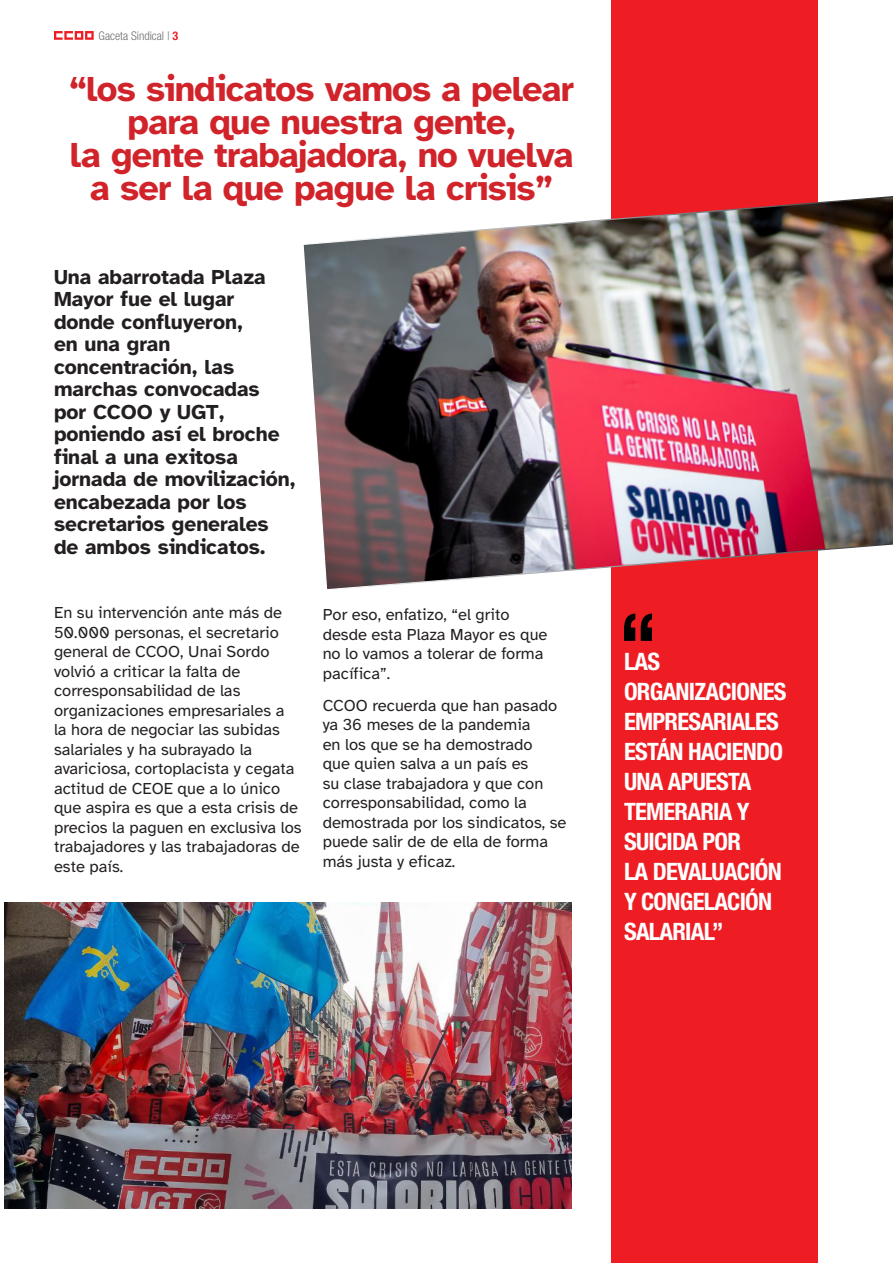
<style>
.page{position:relative;width:893px;height:1263px;background:#fff}
.page>*{position:absolute;margin:0;border:0;box-sizing:border-box;transform-origin:0 0}
.t1{font:700 36px "Atkinson Hyperlegible";letter-spacing:-.02em;color:#d1232a}
.t2{font:700 condensed 24px/30px "Helvetica Neue LT Std";letter-spacing:-.03em;color:#fff}
.t3{font:700 21px/22.5px "Atkinson Hyperlegible";color:#231f20}
.t4{font:16.5px/19.5px "Atkinson Hyperlegible";color:#231f20}
.t5{font:300 condensed 12px "Helvetica Neue LT Std";color:#6c6d70}
.s1{font-weight:700;color:#ee1d23}
</style>
<div class="page">
<svg style="left:54px;top:31px;width:40px;height:9px"></svg>
<img style="left:4px;top:902px;width:567px;height:307px">
<div style="left:611px;top:0;width:206px;height:1263px;background:#ee1d23"></div>
<svg style="left:624px;top:613px;width:28px;height:28px"></svg>
<img style="left:303px;top:194px;width:590px;height:397px">
<p class="t5" style="left:99px;top:28px;width:81px">Gaceta Sindical | <span class="s1">3</span></p>
<p class="t1" style="left:69px;top:68px;width:507px">“los sindicatos vamos a pelear</p>
<p class="t1" style="left:128px;top:101px;width:390px">para que nuestra gente,</p>
<p class="t1" style="left:70px;top:134px;width:505px">la gente trabajadora, no vuelva</p>
<p class="t1" style="left:90px;top:167px;width:464px">a ser la que pague la crisis”</p>
<p class="t3" style="left:54px;top:265px;width:213px">Una abarrotada Plaza<br>Mayor fue el lugar</p>
<p class="t3" style="left:54px;top:310px;width:190px">donde confluyeron,</p>
<p class="t3" style="left:54px;top:333px;width:243px">en una gran concentración, las marchas convocadas por CCOO y UGT, poniendo así el broche final a una exitosa jornada de movilización, encabezada por los secretarios generales</p>
<p class="t3" style="left:54px;top:535px;width:213px">de ambos sindicatos.</p>
<p class="t4" style="left:54px;top:603px;width:249px">En su intervención ante más de<br>50.000 personas, el secretario general de CCOO, Unai Sordo volvió a criticar la falta de corresponsabilidad de las organizaciones empresariales a<br>la hora de negociar las subidas salariales y ha subrayado la avariciosa, cortoplacista y cegata actitud de CEOE que a lo único que aspira es que a esta crisis de precios la paguen en exclusiva los trabajadores y las trabajadoras de este país.</p>
<p class="t4" style="left:323px;top:605px;width:226px">Por eso, enfatizo, “el grito desde esta Plaza Mayor es que no lo vamos a tolerar de forma pacífica”.</p>
<p class="t4" style="left:323px;top:696px;width:245px">CCOO recuerda que han pasado ya 36 meses de la pandemia<br>en los que se ha demostrado<br>que quien salva a un país es<br>su clase trabajadora y que con corresponsabilidad, como la demostrada por los sindicatos, se puede salir de de ella de forma más justa y eficaz.</p>
<p class="t2" style="left:624px;top:646px;width:38px">LAS</p>
<p class="t2" style="left:624px;top:676px;width:164px">ORGANIZACIONES<br>EMPRESARIALES<br>ESTÁN HACIENDO</p>
<p class="t2" style="left:624px;top:766px;width:129px">UNA APUESTA<br>TEMERARIA Y</p>
<p class="t2" style="left:624px;top:826px;width:119px">SUICIDA POR</p>
<p class="t2" style="left:624px;top:856px;width:159px">LA DEVALUACIÓN<br>Y CONGELACIÓN<br>SALARIAL”</p>
</div>
